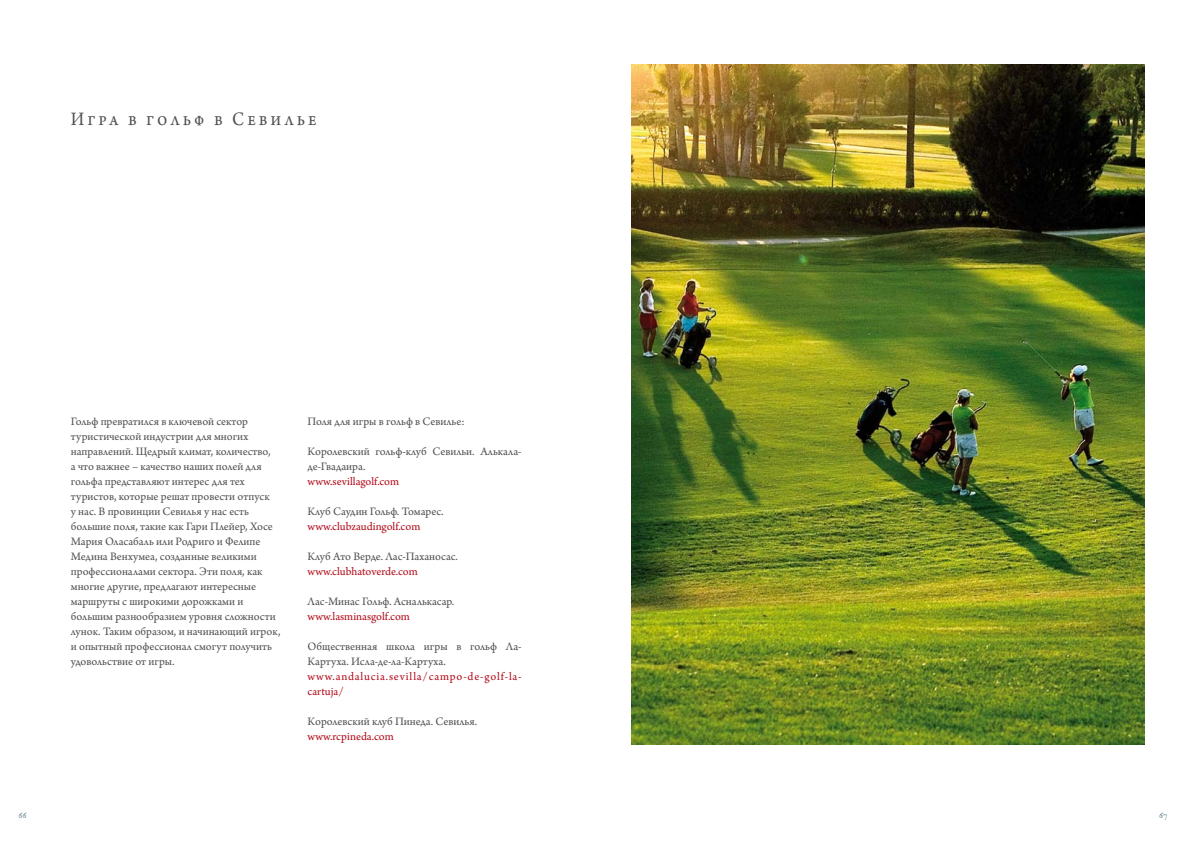
<style>
.page{position:relative;width:1185px;height:842px;background:#fff}
.page>*{position:absolute;margin:0;border:0;box-sizing:border-box;transform-origin:0 0}
.t1{font:20px "Arno Pro";letter-spacing:.225em;color:#505052;scale:.9 1}
.t2{font:12px/15px "Arno Pro";color:#505052}
.t3{font:12px "Arno Pro";color:#b20b1a}
.t4{font:12px/15px "Arno Pro";letter-spacing:.065em;color:#b20b1a}
.t5{font:9.5px "IM FELL English PRO Roman";color:#66808d}
</style>
<div class="page">
<img style="left:631px;top:65px;width:513px;height:680px">
<h1 class="t1" style="left:71px;top:107px;width:274px">Игра в гольф в Севилье</h1>
<p class="t2" style="left:71px;top:414px;width:211px">Гольф превратился в ключевой сектор туристической индустрии для многих направлений. Щедрый климат, количество,<br>а что важнее – качество наших полей для гольфа представляют интерес для тех туристов, которые решат провести отпуск<br>у нас. В провинции Севилья у нас есть большие поля, такие как Гари Плейер, Хосе Мария Оласабаль или Родриго и Фелипе Медина Венхумеа, созданные великими профессионалами сектора. Эти поля, как многие другие, предлагают интересные маршруты с широкими дорожками и большим разнообразием уровня сложности лунок. Таким образом, и начинающий игрок, и опытный профессионал смогут получить удовольствие от игры.</p>
<p class="t2" style="left:308px;top:414px;width:159px">Поля для игры в гольф в Севилье:</p>
<p class="t2" style="left:308px;top:444px;width:216px">Королевский гольф-клуб Севильи. Алькала&shy;де-Гвадаира.</p>
<p class="t3" style="left:308px;top:474px;width:93px">www.sevillagolf.com</p>
<p class="t2" style="left:308px;top:504px;width:137px">Клуб Саудин Гольф. Томарес.</p>
<p class="t3" style="left:308px;top:519px;width:114px">www.clubzaudingolf.com</p>
<p class="t2" style="left:308px;top:549px;width:152px">Клуб Ато Верде. Лас-Паханосас.</p>
<p class="t3" style="left:308px;top:564px;width:112px">www.clubhatoverde.com</p>
<p class="t2" style="left:308px;top:594px;width:148px">Лас-Минас Гольф. Асналькасар.</p>
<p class="t3" style="left:308px;top:609px;width:104px">www.lasminasgolf.com</p>
<p class="t2" style="left:308px;top:639px;width:215px">Общественная школа игры в гольф Ла-<br>Картуха. Исла-де-ла-Картуха.</p>
<p class="t4" style="left:308px;top:669px;width:215px">www.andalucia.sevilla/campo-de-golf-la&shy;cartuja/</p>
<p class="t2" style="left:308px;top:714px;width:171px">Королевский клуб Пинеда. Севилья.</p>
<p class="t3" style="left:308px;top:729px;width:88px">www.rcpineda.com</p>
<p class="t5" style="left:18px;top:809px;width:9px">66</p>
<p class="t5" style="left:1159px;top:809px;width:10px">67</p>
</div>
